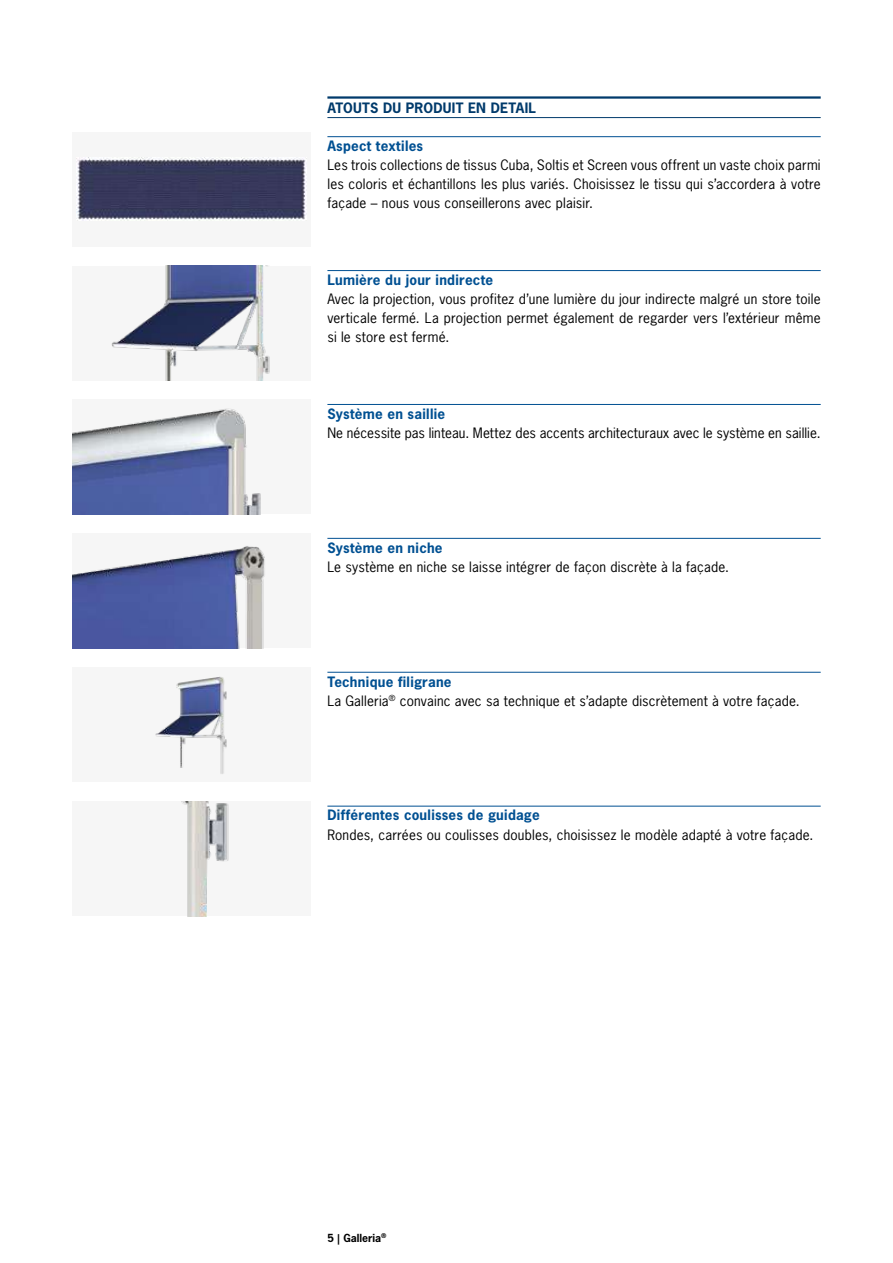
<style>
.page{position:relative;width:893px;height:1263px;background:#fff}
.page>*{position:absolute;margin:0;border:0;box-sizing:border-box;transform-origin:0 0}
.t1{font:13.5px/19.2px "News Gothic";letter-spacing:.01em;color:#000;text-align:justify}
.t2{font:700 13.5px "News Gothic";letter-spacing:.02em;color:#005092}
.t3{font:700 13.5px "News Gothic";letter-spacing:.015em;color:#003a6b}
.t4{font:700 10.5px "News Gothic";color:#000}
.s1{font-weight:700;color:#005092}
</style>
<div class="page">
<div style="left:72px;top:266px;width:238px;height:114px;background:#f6f6f6"></div>
<img style="left:111px;top:266px;width:159px;height:114px">
<div style="left:72px;top:132px;width:238px;height:115px;background:#f6f6f6"></div>
<img style="left:76px;top:157px;width:230px;height:63px">
<div style="left:72px;top:533px;width:238px;height:115px;background:#f6f6f6"></div>
<img style="left:72px;top:546px;width:193px;height:102px">
<div style="left:72px;top:400px;width:238px;height:114px;background:#f6f6f6"></div>
<img style="left:72px;top:408px;width:189px;height:106px">
<div style="left:72px;top:667px;width:238px;height:115px;background:#f6f6f6"></div>
<img style="left:155px;top:676px;width:72px;height:98px">
<div style="left:72px;top:801px;width:238px;height:115px;background:#f6f6f6"></div>
<img style="left:181px;top:801px;width:48px;height:115px">
<hr style="left:327px;top:96px;width:494px;height:3px;background:#003a6b">
<hr style="left:327px;top:117px;width:494px;height:1px;background:#003a6b">
<hr style="left:327px;top:136px;width:494px;height:1px;background:#005092">
<hr style="left:327px;top:270px;width:494px;height:1px;background:#005092">
<hr style="left:327px;top:404px;width:494px;height:1px;background:#005092">
<hr style="left:327px;top:538px;width:494px;height:1px;background:#005092">
<hr style="left:327px;top:672px;width:494px;height:1px;background:#005092">
<hr style="left:327px;top:806px;width:494px;height:1px;background:#005092">
<p class="t3" style="left:327px;top:99px;width:210px">ATOUTS DU PRODUIT EN DETAIL</p>
<p class="t2" style="left:327px;top:137px;width:97px">Aspect textiles</p>
<p class="t1" style="left:327px;top:155px;width:495px">Les trois collections de tissus Cuba, Soltis et Screen vous offrent un vaste choix parmi les coloris et échantillons les plus variés. Choisissez le tissu qui s’accordera à votre façade – nous vous conseillerons avec plaisir.</p>
<p class="t2" style="left:327px;top:271px;width:167px">Lumière du jour indirecte</p>
<p class="t1" style="left:327px;top:289px;width:495px">Avec la projection, vous profitez d’une lumière du jour indirecte malgré un store toile verticale fermé. La projection permet également de regarder vers l’extérieur même si le store est fermé.</p>
<p class="t2" style="left:327px;top:405px;width:119px">Système en saillie</p>
<p class="t1" style="left:327px;top:423px;width:495px">Ne nécessite pas linteau. Mettez des accents architecturaux avec le système en saillie.</p>
<p class="t2" style="left:327px;top:539px;width:117px">Système en niche</p>
<p class="t1" style="left:327px;top:557px;width:403px">Le système en niche se laisse intégrer de façon discrète à la façade.</p>
<p class="t1" style="left:327px;top:672px;width:474px"><span class="s1">Technique filigrane<br></span>La Galleria<sup>®</sup> convainc avec sa technique et s’adapte discrètement à votre façade.</p>
<p class="t2" style="left:327px;top:806px;width:214px">Différentes coulisses de guidage</p>
<p class="t1" style="left:327px;top:825px;width:488px">Rondes, carrées ou coulisses doubles, choisissez le modèle adapté à votre façade.</p>
<p class="t4" style="left:327px;top:1231px;width:61px">5 | Galleria<sup>®</sup></p>
</div>
